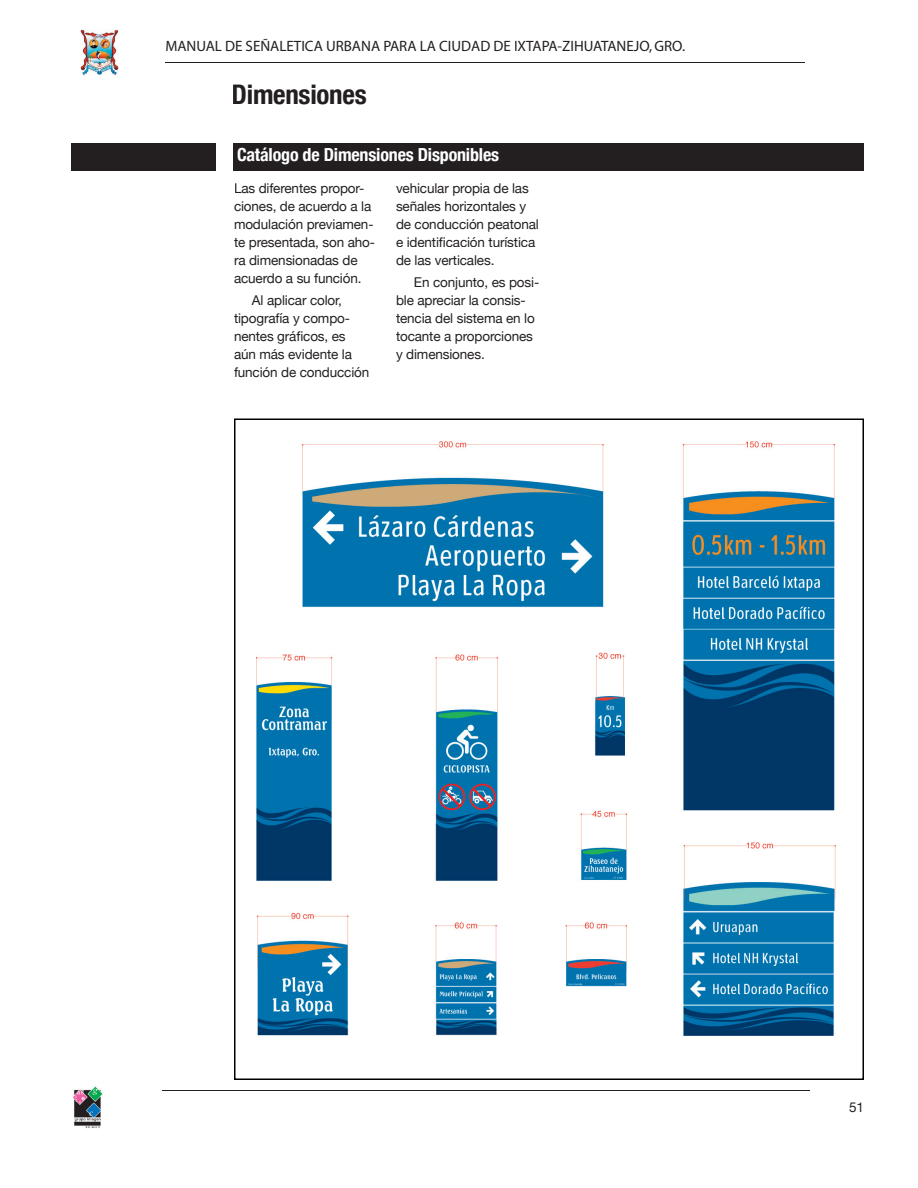
<style>
.page{position:relative;width:918px;height:1188px;background:#fff}
.page>*{position:absolute;margin:0;border:0;box-sizing:border-box;transform-origin:0 0}
.t1{font:700 condensed 27px "Helvetica Neue";letter-spacing:-.01em;color:#231f20}
.t2{font:700 condensed 18px "Helvetica Neue";letter-spacing:-.01em;color:#fff}
.t3{font:15px "Myriad";color:#231f20}
.t4{font:13.5px/18px "Helvetica Neue";letter-spacing:-.01em;color:#231f20}
</style>
<div class="page">
<hr style="left:162px;top:1091px;width:648px;height:1px;background:#231f20">
<hr style="left:165px;top:62px;width:640px;height:1px;background:#231f20">
<img style="left:80px;top:29px;width:39px;height:47px">
<img style="left:72px;top:1086px;width:30px;height:42px">
<div style="left:234px;top:143px;width:630px;height:27px;background:#231f20"></div>
<svg style="left:234px;top:418px;width:630px;height:662px"></svg>
<div style="left:72px;top:143px;width:144px;height:27px;background:#231f20"></div>
<p class="t3" style="left:165px;top:39px;width:521px">MANUAL DE SEÑALETICA URBANA PARA LA CIUDAD DE IXTAPA-ZIHUATANEJO, GRO.</p>
<h1 class="t1" style="left:232px;top:78px;width:137px">Dimensiones</h1>
<h2 class="t2" style="left:237px;top:144px;width:264px">Catálogo de Dimensiones Disponibles</h2>
<p class="t4" style="left:396px;top:179px;width:144px">vehicular propia de las señales horizontales y de conducción peatonal e identificación turística de las verticales.</p>
<p class="t4" style="left:396px;top:273px;width:145px;text-indent:18px">En conjunto, es posi&shy;ble apreciar la consis&shy;tencia del sistema en lo tocante a proporciones y dimensiones.</p>
<p class="t4" style="left:234px;top:179px;width:143px">Las diferentes propor&shy;ciones, de acuerdo a la modulación previamen&shy;te presentada, son aho&shy;ra dimensionadas de acuerdo a su función.</p>
<p class="t4" style="left:234px;top:291px;width:137px;text-indent:18px">Al aplicar color, tipografía y compo&shy;nentes gráficos, es aún más evidente la función de conducción</p>
<p class="t4" style="left:849px;top:1098px;width:16px">51</p>
</div>
